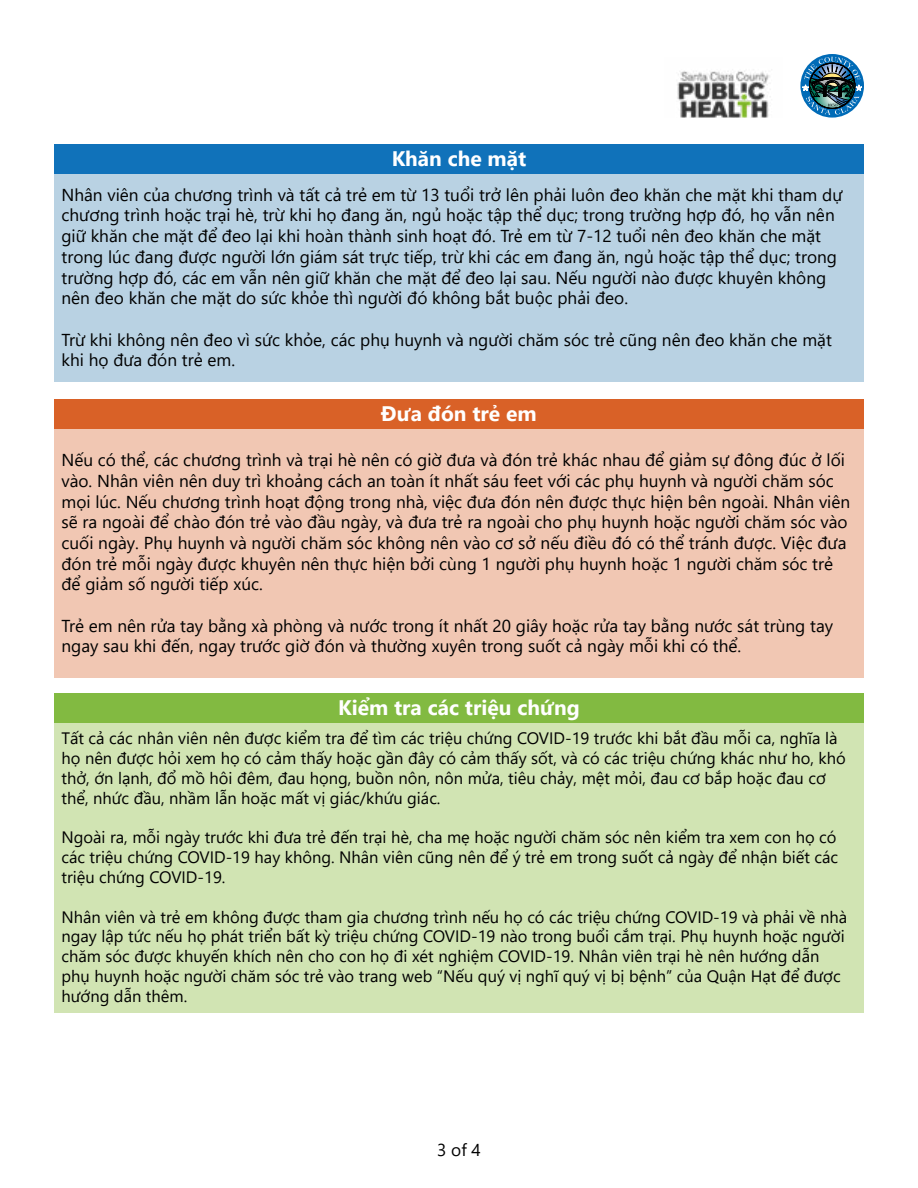
<style>
.page{position:relative;width:918px;height:1188px;background:#fff}
.page>*{position:absolute;margin:0;border:0;box-sizing:border-box;transform-origin:0 0}
.t1{font:700 21px "Segoe UI";color:#fff}
.t2{font:17.25px/20.7px "Segoe UI";color:#000}
.t3{font:16.5px/19.8px "Segoe UI";color:#000}
</style>
<div class="page">
<img style="left:677px;top:71px;width:94px;height:47px">
<svg style="left:800px;top:54px;width:64px;height:64px"></svg>
<svg style="left:802px;top:57px;width:60px;height:58px;background:#497790"></svg>
<div style="left:54px;top:722px;width:810px;height:290px;background:#d1e4b3"></div>
<div style="left:54px;top:428px;width:810px;height:250px;background:#f1c7b3"></div>
<div style="left:54px;top:399px;width:810px;height:29px;background:#d96127"></div>
<div style="left:54px;top:693px;width:810px;height:29px;background:#82ba41"></div>
<div style="left:54px;top:173px;width:810px;height:209px;background:#b9d2e3"></div>
<div style="left:54px;top:144px;width:810px;height:29px;background:#1072ba"></div>
<p class="t1" style="left:392px;top:139px;width:136px">Khăn che mặt</p>
<p class="t2" style="left:62px;top:183px;width:783px">Nhân viên của chương trình và tất cả trẻ em từ 13 tuổi trở lên phải luôn đeo khăn che mặt khi tham dự chương trình hoặc trại hè, trừ khi họ đang ăn, ngủ hoặc tập thể dục; trong trường hợp đó, họ vẫn nên giữ khăn che mặt để đeo lại khi hoàn thành sinh hoạt đó. Trẻ em từ 7-12 tuổi nên đeo khăn che mặt trong lúc đang được người lớn giám sát trực tiếp, trừ khi các em đang ăn, ngủ hoặc tập thể dục; trong trường hợp đó, các em vẫn nên giữ khăn che mặt để đeo lại sau. Nếu người nào được khuyên không nên đeo khăn che mặt do sức khỏe thì người đó không bắt buộc phải đeo.</p>
<p class="t2" style="left:62px;top:328px;width:772px">Trừ khi không nên đeo vì sức khỏe, các phụ huynh và người chăm sóc trẻ cũng nên đeo khăn che mặt khi họ đưa đón trẻ em.</p>
<p class="t1" style="left:381px;top:394px;width:157px">Đưa đón trẻ em</p>
<p class="t2" style="left:62px;top:448px;width:790px">Nếu có thể, các chương trình và trại hè nên có giờ đưa và đón trẻ khác nhau để giảm sự đông đúc ở lối vào. Nhân viên nên duy trì khoảng cách an toàn ít nhất sáu feet với các phụ huynh và người chăm sóc mọi lúc. Nếu chương trình hoạt động trong nhà, việc đưa đón nên được thực hiện bên ngoài. Nhân viên sẽ ra ngoài để chào đón trẻ vào đầu ngày, và đưa trẻ ra ngoài cho phụ huynh hoặc người chăm sóc vào cuối ngày. Phụ huynh và người chăm sóc không nên vào cơ sở nếu điều đó có thể tránh được. Việc đưa đón trẻ mỗi ngày được khuyên nên thực hiện bởi cùng 1 người phụ huynh hoặc 1 người chăm sóc trẻ để giảm số người tiếp xúc.</p>
<p class="t2" style="left:62px;top:614px;width:773px">Trẻ em nên rửa tay bằng xà phòng và nước trong ít nhất 20 giây hoặc rửa tay bằng nước sát trùng tay ngay sau khi đến, ngay trước giờ đón và thường xuyên trong suốt cả ngày mỗi khi có thể.</p>
<p class="t1" style="left:338px;top:688px;width:243px">Kiểm tra các triệu chứng</p>
<p class="t3" style="left:62px;top:727px;width:786px">Tất cả các nhân viên nên được kiểm tra để tìm các triệu chứng COVID-19 trước khi bắt đầu mỗi ca, nghĩa là họ nên được hỏi xem họ có cảm thấy hoặc gần đây có cảm thấy sốt, và có các triệu chứng khác như ho, khó thở, ớn lạnh, đổ mồ hôi đêm, đau họng, buồn nôn, nôn mửa, tiêu chảy, mệt mỏi, đau cơ bắp hoặc đau cơ thể, nhức đầu, nhầm lẫn hoặc mất vị giác/khứu giác.</p>
<p class="t3" style="left:62px;top:826px;width:778px;text-align:justify">Ngoài ra, mỗi ngày trước khi đưa trẻ đến trại hè, cha mẹ hoặc người chăm sóc nên kiểm tra xem con họ có các triệu chứng COVID-19 hay không. Nhân viên cũng nên để ý trẻ em trong suốt cả ngày để nhận biết các triệu chứng COVID-19.</p>
<p class="t3" style="left:62px;top:905px;width:787px">Nhân viên và trẻ em không được tham gia chương trình nếu họ có các triệu chứng COVID-19 và phải về nhà ngay lập tức nếu họ phát triển bất kỳ triệu chứng COVID-19 nào trong buổi cắm trại. Phụ huynh hoặc người chăm sóc được khuyến khích nên cho con họ đi xét nghiệm COVID-19. Nhân viên trại hè nên hướng dẫn phụ huynh hoặc người chăm sóc trẻ vào trang web “Nếu quý vị nghĩ quý vị bị bệnh” của Quận Hạt để được hướng dẫn thêm.</p>
<p class="t2" style="left:437px;top:1138px;width:45px">3 of 4</p>
</div>
